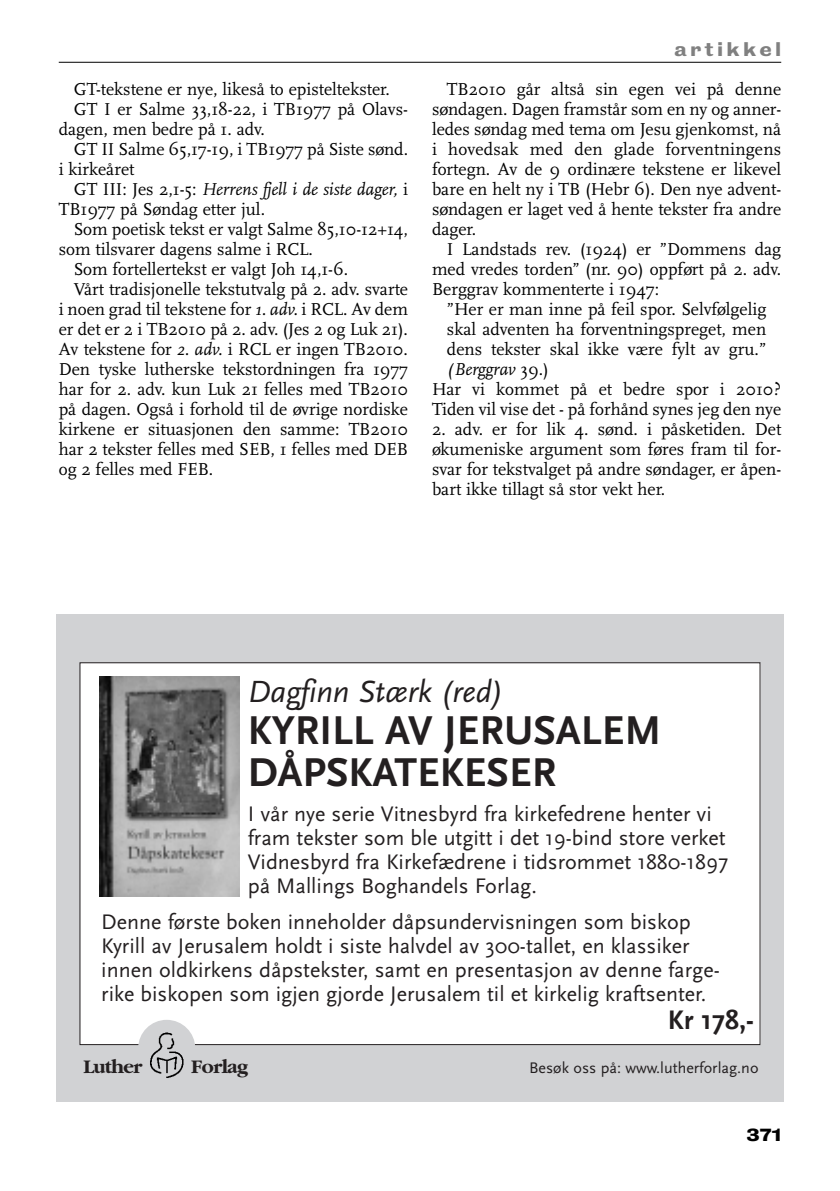
<style>
.page{position:relative;width:840px;height:1191px;background:#fff}
.page>*{position:absolute;margin:0;border:0;box-sizing:border-box;transform-origin:0 0}
.t1{font:42px/42px "Scala Sans Bold+ONBFUN";color:#231f20}
.t2{font:32px "Scala Sans Italic+WABHUU";color:#231f20}
.t3{font:28px "Scala Sans Bold+ONBFUN";color:#231f20}
.t4{font:22px/24px "Scala Sans+YSIVWX";color:#231f20}
.t5{font:20px "Garamond Bold+SGLBUF";color:#231f20}
.t6{font:18px/20px "Scala";color:#000;text-align:justify}
.t7{font:italic 18px "Scala";color:#000}
.t8{font:18px "Bureau Grotesque Seven Nine";letter-spacing:.18em;color:#808080}
.t9{font:16px "Scala Sans+YSIVWX";color:#231f20}
.t10{font:16px "Bureau Grotesque Seven Nine";color:#000}
.s1{font-style:normal}
.s2{font-style:italic}
</style>
<div class="page">
<hr style="left:59px;top:62px;width:721px;height:1px;background:#000">
<div style="left:57px;top:614px;width:725px;height:487px;background:#d1d2d4"></div>
<div style="left:80px;top:663px;width:679px;height:381px;background:#fff"></div>
<div style="left:138px;top:1019px;width:57px;height:57px;background:#d1d2d4;border-radius:50%"></div>
<img style="left:150px;top:1032px;width:34px;height:46px">
<img style="left:99px;top:676px;width:140px;height:220px">
<p class="t6" style="left:74px;top:79px;width:317px">GT-tekstene er nye, likeså to episteltekster.</p>
<p class="t6" style="left:74px;top:99px;width:335px">GT I er Salme 33,18-22, i TB1977 på Olavs-</p>
<p class="t6" style="left:59px;top:119px;width:207px">dagen, men bedre på 1. adv.</p>
<p class="t6" style="left:74px;top:139px;width:336px">GT II Salme 65,17-19, i TB1977 på Siste sønd.</p>
<p class="t6" style="left:59px;top:159px;width:77px">i kirkeåret</p>
<p class="t7" style="left:74px;top:178px;width:335px"><span class="s1">GT III: Jes 2,1-5:</span> Herrens fjell i de siste dager, <span class="s1">i</span></p>
<p class="t6" style="left:59px;top:199px;width:208px">TB1977 på Søndag etter jul.</p>
<p class="t6" style="left:74px;top:219px;width:335px">Som poetisk tekst er valgt Salme 85,10-12+14,</p>
<p class="t6" style="left:59px;top:239px;width:255px">som tilsvarer dagens salme i RCL.</p>
<p class="t6" style="left:74px;top:259px;width:276px">Som fortellertekst er valgt Joh 14,1-6.</p>
<p class="t6" style="left:74px;top:279px;width:336px">Vårt tradisjonelle tekstutvalg på 2. adv. svarte</p>
<p class="t6" style="left:59px;top:299px;width:350px">i noen grad til tekstene for <span class="s2">1. adv.</span> i RCL. Av dem</p>
<p class="t6" style="left:59px;top:319px;width:350px">er det er 2 i TB2010 på 2. adv. (Jes 2 og Luk 21).</p>
<p class="t6" style="left:59px;top:339px;width:350px">Av tekstene for <span class="s2">2. adv.</span> i RCL er ingen TB2010.</p>
<p class="t6" style="left:59px;top:359px;width:350px">Den tyske lutherske tekstordningen fra 1977</p>
<p class="t6" style="left:59px;top:379px;width:350px">har for 2. adv. kun Luk 21 felles med TB2010</p>
<p class="t6" style="left:59px;top:399px;width:350px">på dagen. Også i forhold til de øvrige nordiske</p>
<p class="t6" style="left:59px;top:419px;width:350px">kirkene er situasjonen den samme: TB2010</p>
<p class="t6" style="left:59px;top:439px;width:350px">har 2 tekster felles med SEB, 1 felles med DEB</p>
<p class="t6" style="left:59px;top:459px;width:156px">og 2 felles med FEB.</p>
<p class="t8" style="left:673px;top:39px;width:109px">artikkel</p>
<p class="t6" style="left:432px;top:79px;width:350px;text-indent:15px">TB2010 går altså sin egen vei på denne søndagen. Dagen framstår som en ny og anner&shy;ledes søndag med tema om Jesu gjenkomst, nå i hovedsak med den glade forventningens fortegn. Av de 9 ordinære tekstene er likevel bare en helt ny i TB (Hebr 6). Den nye advent&shy;søndagen er laget ved å hente tekster fra andre dager.</p>
<p class="t6" style="left:432px;top:239px;width:350px;text-indent:15px">I Landstads rev. (1924) er ”Dommens dag med vredes torden” (nr. 90) oppført på 2. adv.<br>Berggrav kommenterte i 1947:</p>
<p class="t6" style="left:446px;top:299px;width:321px">”Her er man inne på feil spor. Selvfølgelig</p>
<p class="t6" style="left:446px;top:319px;width:321px">skal adventen ha forventningspreget, men</p>
<p class="t6" style="left:446px;top:339px;width:320px">dens tekster skal ikke være fylt av gru.”</p>
<p class="t7" style="left:446px;top:358px;width:103px">(Berggrav <span class="s1">39.)</span></p>
<p class="t6" style="left:432px;top:379px;width:350px">Har vi kommet på et bedre spor i 2010?</p>
<p class="t6" style="left:432px;top:399px;width:350px">Tiden vil vise det - på forhånd synes jeg den nye</p>
<p class="t6" style="left:432px;top:419px;width:350px">2. adv. er for lik 4. sønd. i påsketiden. Det økumeniske argument som føres fram til for&shy;svar for tekstvalget på andre søndager, er åpen&shy;bart ikke tillagt så stor vekt her.</p>
<h2 class="t2" style="left:247px;top:672px;width:258px">Dagfinn Stærk (red)</h2>
<h1 class="t1" style="left:247px;top:709px;width:415px">KYRILL AV JERUSALEM<br>DÅPSKATEKESER</h1>
<p class="t4" style="left:247px;top:801px;width:482px">I vår nye serie Vitnesbyrd fra kirkefedrene henter vi fram tekster som ble utgitt i det 19-bind store verket Vidnesbyrd fra Kirkefædrene i tidsrommet 1880-1897 på Mallings Boghandels Forlag.</p>
<p class="t4" style="left:101px;top:909px;width:619px">Denne første boken inneholder dåpsundervisningen som biskop Kyrill av Jerusalem holdt i siste halvdel av 300-tallet, en klassiker innen oldkirkens dåpstekster, samt en presentasjon av denne farge&shy;rike biskopen som igjen gjorde Jerusalem til et kirkelig kraftsenter.</p>
<h3 class="t3" style="left:667px;top:1003px;width:87px">Kr 178,-</h3>
<p class="t5" style="left:83px;top:1054px;width:61px">Luther</p>
<p class="t5" style="left:191px;top:1054px;width:58px">Forlag</p>
<p class="t9" style="left:529px;top:1058px;width:231px">Besøk oss på: www.lutherforlag.no</p>
<p class="t10" style="left:746px;top:1126px;width:36px">371</p>
</div>
